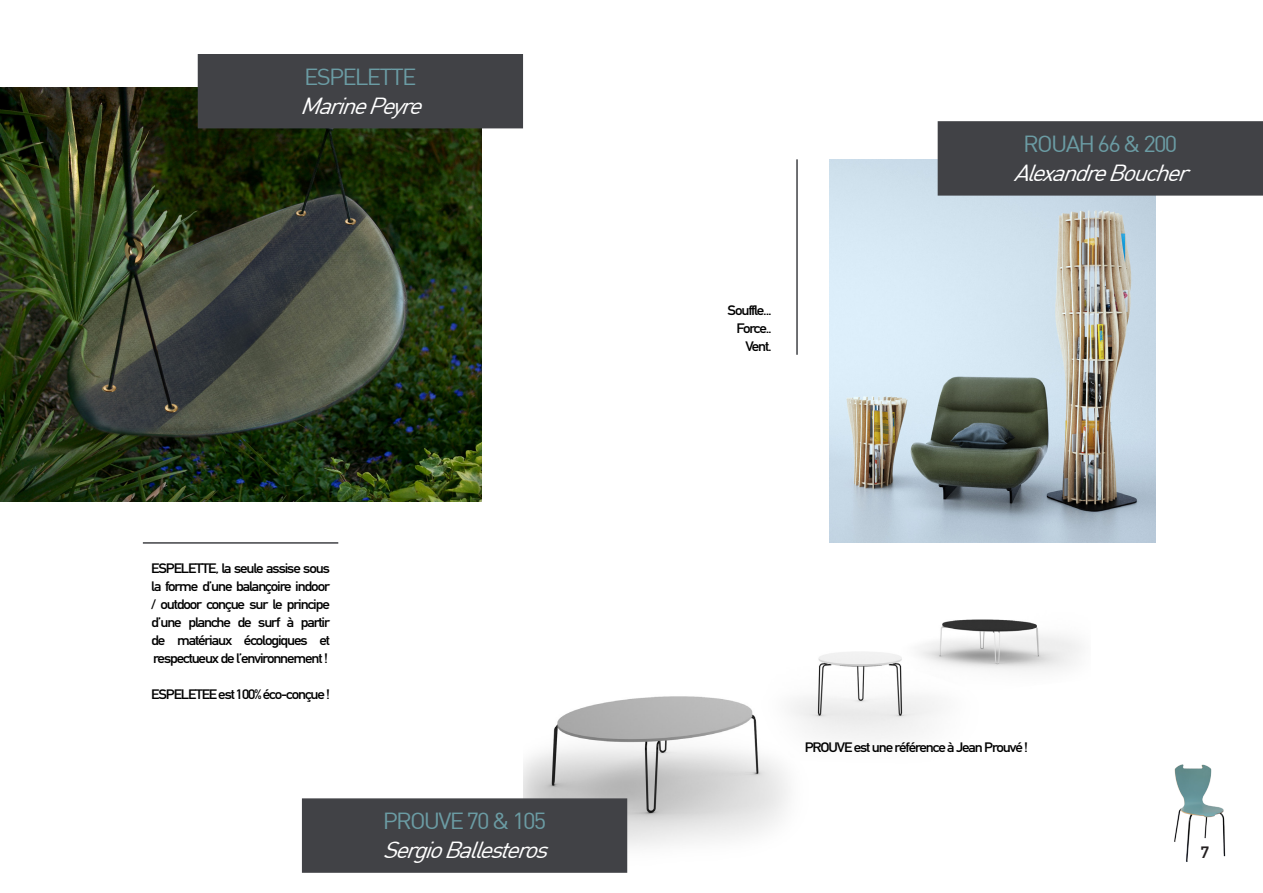
<style>
.page{position:relative;width:1263px;height:893px;background:#fff}
.page>*{position:absolute;margin:0;border:0;box-sizing:border-box;transform-origin:0 0}
.t1{font:italic 22.8px "DIN";color:#fff;scale:1.05 1}
.t2{font:22.8px "DIN";letter-spacing:-.075em;color:#6b9ca4;scale:1.05 1}
.t3{font:700 16.2px "DIN Alternate";color:#231f20;scale:1.11 1}
.t4{font:700 13.5px/18px "DIN Alternate";letter-spacing:-.075em;color:#000;text-align:justify;scale:1.11 1}
</style>
<div class="page">
<img style="left:523px;top:542px;width:568px;height:331px">
<img style="left:1174px;top:764px;width:52px;height:98px">
<img style="left:0;top:87px;width:481px;height:415px">
<img style="left:829px;top:159px;width:326px;height:383px">
<div style="left:198px;top:54px;width:325px;height:74px;background:#414246"></div>
<div style="left:938px;top:121px;width:325px;height:75px;background:#414246"></div>
<hr style="left:143px;top:542px;width:195px;height:2px;background:#414246">
<hr style="left:796px;top:159px;width:2px;height:196px;background:#414246">
<div style="left:302px;top:798px;width:325px;height:75px;background:#414246;border:2px solid #414246"></div>
<p class="t2" style="left:304px;top:63px;width:109px">ESPELETTE</p>
<p class="t1" style="left:300px;top:91px;width:126px">MarinePeyre</p>
<p class="t4" style="left:151px;top:559px;width:162px">ESPELETTE, la seule assise sous la forme d’une balançoire indoor / outdoor conçue sur le principe d’une planche de surf à partir de matériaux écologiques et respectueux de l’environnement !</p>
<p class="t4" style="left:151px;top:685px;width:162px">ESPELETEE est 100% éco-conçue !</p>
<p class="t2" style="left:383px;top:807px;width:157px">PROUVE 70 &amp; 105</p>
<p class="t1" style="left:382px;top:836px;width:168px">SergioBallesteros</p>
<p class="t4" style="left:727px;top:301px;width:41px">Souffle...</p>
<p class="t4" style="left:736px;top:319px;width:33px">Force..</p>
<p class="t4" style="left:745px;top:337px;width:25px">Vent.</p>
<p class="t2" style="left:1023px;top:130px;width:148px">ROUAH 66 &amp; 200</p>
<p class="t1" style="left:1013px;top:159px;width:176px">AlexandreBoucher</p>
<p class="t4" style="left:805px;top:737px;width:203px">PROUVE est une référence à Jean Prouvé !</p>
<p class="t3" style="left:1200px;top:840px;width:9px">7</p>
</div>
